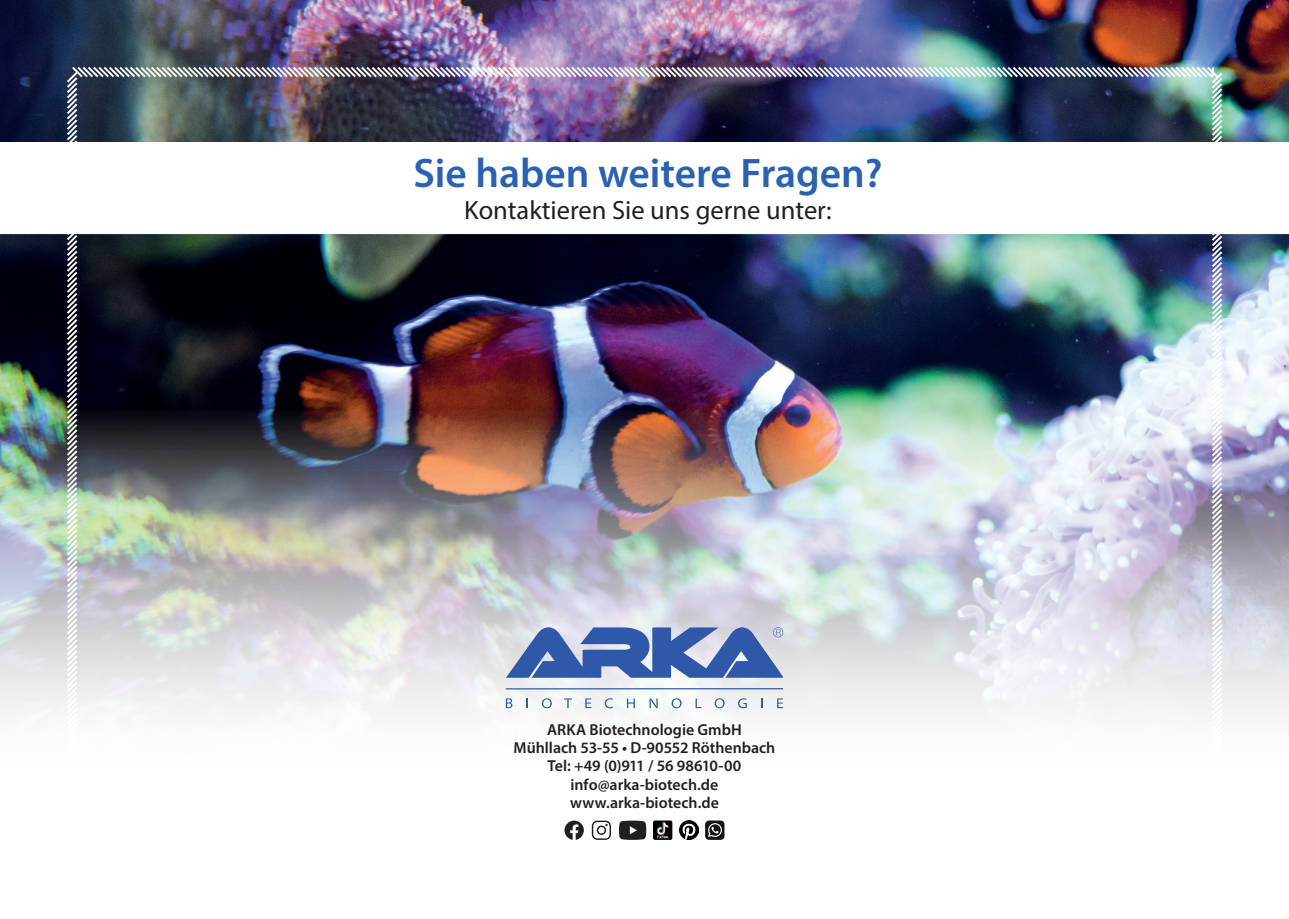
<style>
.page{position:relative;width:1289px;height:919px;background:#fff}
.page>*{position:absolute;margin:0;border:0;box-sizing:border-box;transform-origin:0 0}
.t1{font:600 41.4px "Myriad Pro";color:#2a62af}
.t2{font:26.55px "Myriad Pro";color:#231f20}
.t3{font:600 15.9px/18.3px "Myriad Pro";color:#231f20;text-align:center}
</style>
<div class="page">
<img style="left:0;top:0;width:1288px;height:410px">
<img style="left:0;top:410px;width:1288px;height:302px">
<img style="left:65px;top:65px;width:1159px;height:775px">
<svg style="left:0;top:142px;width:1288px;height:92px"></svg>
<svg style="left:506px;top:688px;width:277px;height:1px"></svg>
<svg style="left:506px;top:698px;width:6px;height:10px"></svg>
<svg style="left:526px;top:698px;width:2px;height:10px"></svg>
<svg style="left:542px;top:698px;width:10px;height:10px"></svg>
<svg style="left:564px;top:698px;width:8px;height:10px"></svg>
<svg style="left:585px;top:698px;width:6px;height:10px"></svg>
<svg style="left:604px;top:698px;width:9px;height:10px"></svg>
<svg style="left:627px;top:698px;width:8px;height:10px"></svg>
<svg style="left:649px;top:698px;width:8px;height:10px"></svg>
<svg style="left:671px;top:698px;width:10px;height:10px"></svg>
<svg style="left:695px;top:698px;width:6px;height:10px"></svg>
<svg style="left:714px;top:698px;width:10px;height:10px"></svg>
<svg style="left:738px;top:698px;width:9px;height:10px"></svg>
<svg style="left:777px;top:698px;width:6px;height:10px"></svg>
<svg style="left:506px;top:627px;width:277px;height:50px;background:#6b87bd"></svg>
<svg style="left:564px;top:820px;width:20px;height:19px"></svg>
<svg style="left:619px;top:820px;width:27px;height:19px"></svg>
<svg style="left:592px;top:820px;width:19px;height:19px"></svg>
<svg style="left:705px;top:820px;width:19px;height:19px"></svg>
<img style="left:679px;top:820px;width:19px;height:19px">
<div style="left:653px;top:820px;width:19px;height:19px;background:#000001;border-radius:2px"></div>
<svg style="left:657px;top:822px;width:11px;height:16px"></svg>
<h1 class="t1" style="left:413px;top:146px;width:470px">Sie haben weitere Fragen?</h1>
<h2 class="t2" style="left:464px;top:193px;width:369px">Kontaktieren Sie uns gerne unter:</h2>
<p class="t3" style="left:513px;top:719px;width:263px">ARKA Biotechnologie GmbH<br>Mühllach 53-55 • D-90552 Röthenbach<br>Tel: +49 (0)911 / 56 98610-00 info@arka-biotech.de www.arka-biotech.de</p>
</div>
